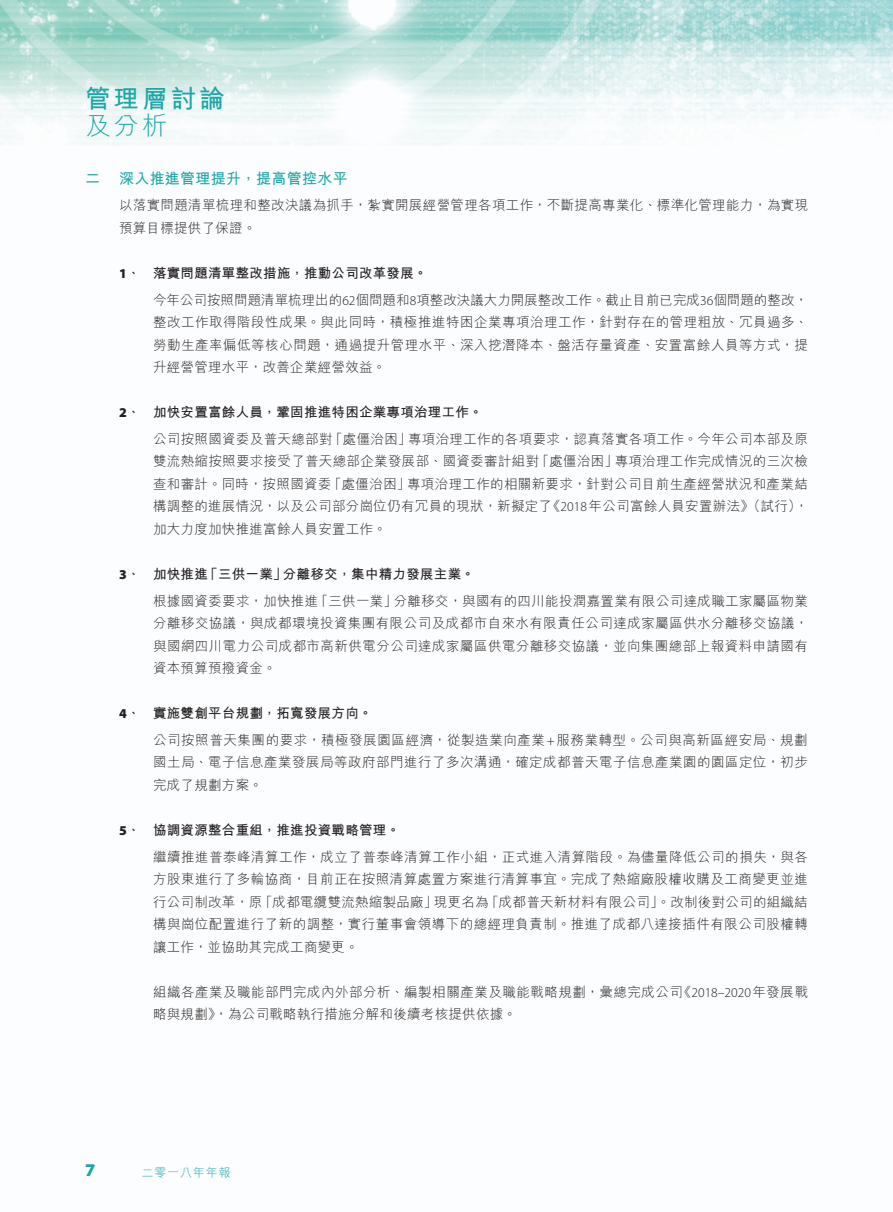
<style>
.page{position:relative;width:893px;height:1212px;background:#fff}
.page>*{position:absolute;margin:0;border:0;box-sizing:border-box;transform-origin:0 0}
.t1{font:700 25.5px "M Hei HK";letter-spacing:.12em;color:#1ca6a6}
.t2{font:300 25.5px "M Hei HK";color:#1ca6a6}
.t3{font:900 18px "Myriad Pro";color:#1ca6a6}
._02_H2{font:700 15px "M Hei HK";letter-spacing:.02em;color:#1ca6a6}
._00_txt{font:300 13.5px/22.5px "M Hei HK";letter-spacing:.025em;color:#231f20}
._03_H3{font:700 13.5px "M Hei HK";letter-spacing:.02em;color:#231f20}
._00_txt-2{font:300 13.5px "Myriad Pro";color:#231f20}
.t4{font:300 12px "M Hei HK";letter-spacing:.07em;color:#1ca6a6}
.s1{font-family:"Myriad Pro";font-weight:900}
.s2{font-family:"Myriad Pro"}
.s3{font-family:"M Hei HK"}
</style>
<div class="page">
<img style="left:0;top:0;width:893px;height:146px">
<p class="t1" style="left:85px;top:80px;width:141px">管理層討論</p>
<p class="t2" style="left:85px;top:112px;width:84px">及分析</p>
<p class="_02_H2" style="left:85px;top:167px;width:16px">二</p>
<p class="_02_H2" style="left:119px;top:167px;width:230px">深入推進管理提升，提高管控水平</p>
<p class="_00_txt" style="left:119px;top:194px;width:691px">以落實問題清單梳理和整改決議為抓手，紮實開展經營管理各項工作，不斷提高專業化、標準化管理能力，為實現預算目標提供了保證。</p>
<p class="_03_H3" style="left:153px;top:263px;width:276px">落實問題清單整改措施，推動公司改革發展。</p>
<p class="_03_H3" style="left:119px;top:263px;width:23px">、<span class="s1">1</span></p>
<p class="_03_H3" style="left:119px;top:402px;width:23px">、<span class="s1">2</span></p>
<p class="_03_H3" style="left:119px;top:564px;width:23px">、<span class="s1">3</span></p>
<p class="_03_H3" style="left:119px;top:703px;width:23px">、<span class="s1">4</span></p>
<p class="_03_H3" style="left:119px;top:820px;width:23px">、<span class="s1">5</span></p>
<p class="_00_txt" style="left:153px;top:288px;width:657px;text-align:justify">今年公司按照問題清單梳理出的<span class="s2">62</span>個問題和<span class="s2">8</span>項整改決議大力開展整改工作。截止目前已完成<span class="s2">36</span>個問題的整改，整改工作取得階段性成果。與此同時，積極推進特困企業專項治理工作，針對存在的管理粗放、冗員過多、勞動生產率偏低等核心問題，通過提升管理水平、深入挖潛降本、盤活存量資產、安置富餘人員等方式，提升經營管理水平，改善企業經營效益。</p>
<p class="_03_H3" style="left:153px;top:402px;width:331px">加快安置富餘人員，鞏固推進特困企業專項治理工作。</p>
<p class="_00_txt" style="left:153px;top:427px;width:181px">公司按照國資委及普天總部對</p>
<p class="_00_txt" style="left:408px;top:427px;width:401px">專項治理工作的各項要求，認真落實各項工作。今年公司本部及原</p>
<p class="_00_txt" style="left:329px;top:427px;width:84px">「處僵治困」</p>
<p class="_00_txt" style="left:407px;top:450px;width:402px;text-indent:-254px">雙流熱縮按照要求接受了普天總部企業發展部、國資委審計組對<br>專項治理工作的相關新要求，針對公司目前生產經營狀況和產業結</p>
<p class="_00_txt" style="left:615px;top:450px;width:195px">專項治理工作完成情況的三次檢</p>
<p class="_00_txt" style="left:536px;top:450px;width:84px">「處僵治困」</p>
<p class="_00_txt" style="left:153px;top:472px;width:180px">查和審計。同時，按照國資委</p>
<p class="_00_txt" style="left:328px;top:472px;width:84px">「處僵治困」</p>
<p class="_00_txt" style="left:547px;top:495px;width:263px">《<span class="s2">2018</span>年公司富餘人員安置辦法》（試行，(</p>
<p class="_00_txt" style="left:153px;top:495px;width:401px">構調整的進展情況，以及公司部分崗位仍有冗員的現狀，新擬定了加大力度加快推進富餘人員安置工作。</p>
<p class="_03_H3" style="left:283px;top:564px;width:193px">分離移交，集中精力發展主業。</p>
<p class="_03_H3" style="left:205px;top:564px;width:83px">「三供一業」</p>
<p class="_03_H3" style="left:153px;top:564px;width:56px">加快推進</p>
<p class="_00_txt" style="left:153px;top:589px;width:657px">根據國資委要求，加快推進<br>分離移交協議，與成都環境投資集團有限公司及成都市自來水有限責任公司達成家屬區供水分離移交協議，與國網四川電力公司成都市高新供電分公司達成家屬區供電分離移交協議，並向集團總部上報資料申請國有資本預算預撥資金。</p>
<p class="_03_H3" style="left:153px;top:703px;width:221px">實施雙創平台規劃，拓寬發展方向。</p>
<p class="_00_txt" style="left:394px;top:589px;width:416px">分離移交，與國有的四川能投潤嘉置業有限公司達成職工家屬區物業</p>
<p class="_00_txt" style="left:315px;top:589px;width:84px">「三供一業」</p>
<p class="_00_txt" style="left:153px;top:728px;width:656px;text-align:justify">公司按照普天集團的要求，積極發展園區經濟，從製造業向產業<span class="s2">+</span>服務業轉型。公司與高新區經安局、規劃國土局、電子信息產業發展局等政府部門進行了多次溝通，確定成都普天電子信息產業園的園區定位，初步完成了規劃方案。</p>
<p class="_03_H3" style="left:153px;top:820px;width:248px">協調資源整合重組，推進投資戰略管理。</p>
<p class="_00_txt" style="left:153px;top:845px;width:656px;text-align:right">繼續推進普泰峰清算工作，成立了普泰峰清算工作小組，正式進入清算階段。為儘量降低公司的損失，與各方股東進行了多輪協商，目前正在按照清算處置方案進行清算事宜。完成了熱縮廠股權收購及工商變更並進「成都普天新材料有限公司」。改制後對公司的組織結</p>
<p class="_00_txt" style="left:259px;top:890px;width:180px">「成都電纜雙流熱縮製品廠」</p>
<p class="_00_txt" style="left:153px;top:890px;width:656px">行公司制改革，原<br>構與崗位配置進行了新的調整，實行董事會領導下的總經理負責制。推進了成都八達接插件有限公司股權轉讓工作，並協助其完成工商變更。</p>
<p class="_00_txt-2" style="left:678px;top:984px;width:132px"><span class="s3">《</span>2018–2020<span class="s3">年發展戰</span></p>
<p class="_00_txt" style="left:434px;top:890px;width:56px">現更名為</p>
<p class="_00_txt" style="left:153px;top:980px;width:531px">組織各產業及職能部門完成內外部分析、編製相關產業及職能戰略規劃，彙總完成公司略與規劃，》為公司戰略執行措施分解和後續考核提供依據。</p>
<p class="t3" style="left:85px;top:1158px;width:12px">7</p>
<p class="t4" style="left:142px;top:1166px;width:91px">二零一八年年報</p>
</div>
